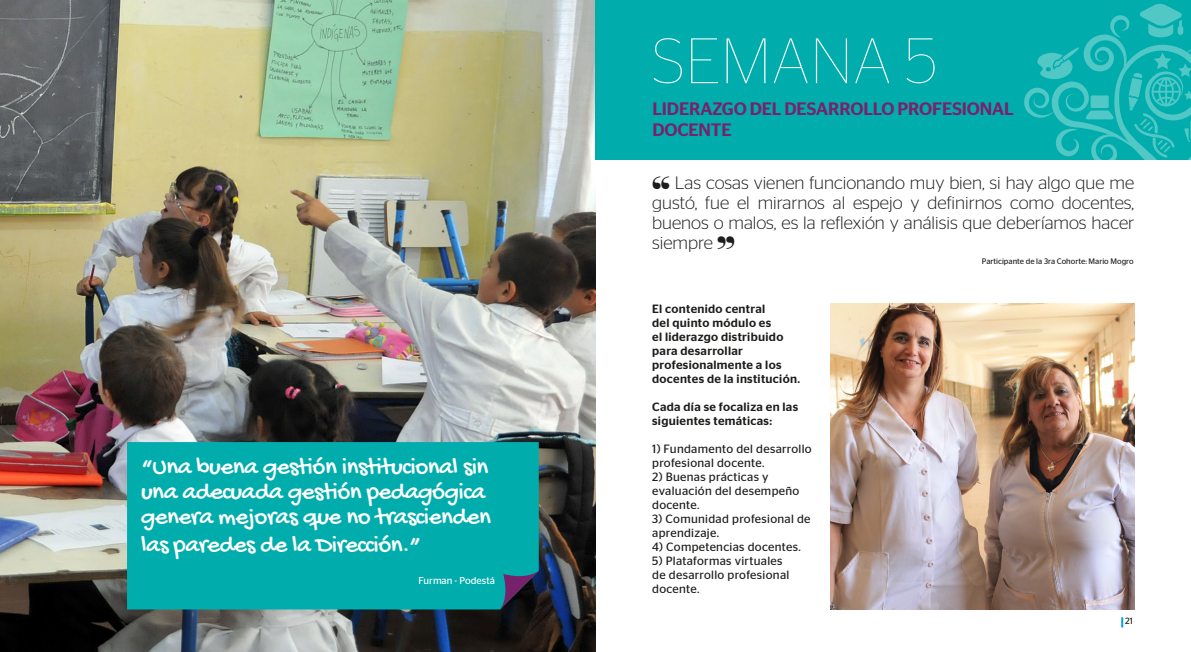
<style>
.page{position:relative;width:1191px;height:652px;background:#fff}
.page>*{position:absolute;margin:0;border:0;box-sizing:border-box;transform-origin:0 0}
.t1{font:100 64px "Stag Sans";color:#fff}
.t2{font:25px/25px "Gochi Hand";letter-spacing:-.02em;color:#fff}
.t3{font:300 18px/20px "Stag Sans";color:#1d1d1b;text-align:justify}
.t4{font:500 18px/21.6px "Stag Sans";letter-spacing:-.005em;color:#78226c}
.t5{font:12px/14px "Stag Sans";letter-spacing:.025em;color:#1d1d1b}
.t6{font:500 12px/14px "Stag Sans";letter-spacing:.025em;color:#1d1d1b}
.t7{font:10px "Stag Sans";color:#fff}
.t8{font:9px "Stag Sans";color:#1d1d1b}
.t9{font:8px "Stag Sans";color:#1d1d1b}
</style>
<div class="page">
<img style="left:0;top:0;width:595px;height:652px">
<div style="left:127px;top:442px;width:412px;height:167px;background:#00adac"></div>
<svg style="left:500px;top:571px;width:39px;height:38px"></svg>
<div style="left:595px;top:0;width:596px;height:160px;background:#00adac"></div>
<svg style="left:1024px;top:4px;width:167px;height:156px"></svg>
<img style="left:831px;top:304px;width:303px;height:305px">
<svg style="left:1121px;top:617px;width:2px;height:11px"></svg>
<h2 class="t2" style="left:141px;top:456px;width:351px">“Una buena gestión institucional sin una adecuada gestión pedagógica genera mejoras que no trascienden</h2>
<h2 class="t2" style="left:141px;top:534px;width:282px">las paredes de la Dirección.”</h2>
<p class="t7" style="left:418px;top:575px;width:78px">Furman - Podestá</p>
<h1 class="t1" style="left:652px;top:25px;width:287px">SEMANA 5</h1>
<h3 class="t4" style="left:652px;top:98px;width:363px">LIDERAZGO DEL DESARROLLO PROFESIONAL<br>DOCENTE</h3>
<h3 class="t3" style="left:652px;top:172px;width:483px">“ Las cosas vienen funcionando muy bien, si hay algo que me gustó, fue el mirarnos al espejo y definirnos como docentes, buenos o malos, es la reflexión y análisis que deberíamos hacer siempre ”</h3>
<p class="t9" style="left:981px;top:257px;width:153px">Participante de la 3ra Cohorte: Mario Mogro</p>
<p class="t6" style="left:652px;top:302px;width:149px">El contenido central<br>del quinto módulo es<br>el liderazgo distribuido para desarrollar profesionalmente a los docentes de la institución.</p>
<p class="t6" style="left:652px;top:400px;width:147px">Cada día se focaliza en las siguientes temáticas:</p>
<p class="t5" style="left:652px;top:442px;width:161px">1) Fundamento del desarrollo profesional docente.</p>
<p class="t5" style="left:652px;top:470px;width:149px">2) Buenas prácticas y evaluación del desempeño docente.</p>
<p class="t5" style="left:652px;top:512px;width:160px">3) Comunidad profesional de aprendizaje.</p>
<p class="t5" style="left:652px;top:540px;width:150px">4) Competencias docentes.</p>
<p class="t5" style="left:652px;top:554px;width:139px">5) Plataformas virtuales de desarrollo profesional docente.</p>
<p class="t8" style="left:1125px;top:616px;width:9px">21</p>
</div>
